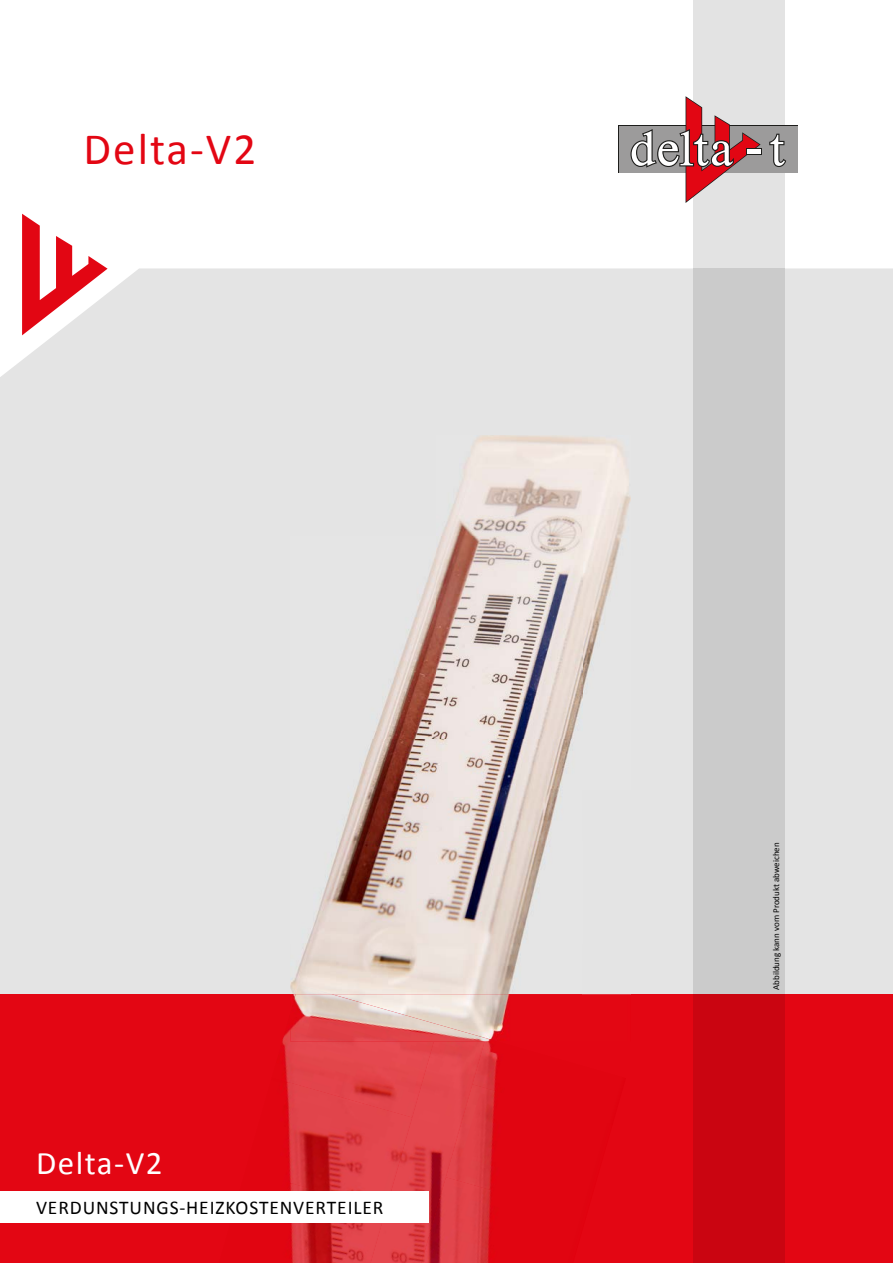
<style>
.page{position:relative;width:893px;height:1263px;background:#fff}
.page>*{position:absolute;margin:0;border:0;box-sizing:border-box;transform-origin:0 0}
.t1{font:45px "Calibri";letter-spacing:.045em;color:#e30613}
.t2{font:33px "Calibri";letter-spacing:.045em;color:#fff}
.t3{font:19.5px "Calibri";letter-spacing:.045em;color:#000}
.t4{font:9px "Calibri";color:#000}
</style>
<div class="page">
<div style="left:0;top:268px;width:893px;height:726px;background:#e4e4e4"></div>
<svg style="left:22px;top:214px;width:86px;height:121px"></svg>
<div style="left:0;top:994px;width:893px;height:269px;background:#e30613"></div>
<img style="left:290px;top:435px;width:341px;height:599px">
<img style="left:291px;top:1223px;width:79px;height:40px">
<img style="left:370px;top:1041px;width:102px;height:222px">
<img style="left:421px;top:1177px;width:69px;height:86px">
<img style="left:288px;top:1118px;width:124px;height:73px">
<img style="left:446px;top:1084px;width:48px;height:133px">
<img style="left:282px;top:1029px;width:152px;height:89px">
<img style="left:472px;top:1041px;width:27px;height:83px">
<img style="left:296px;top:985px;width:36px;height:9px">
<img style="left:290px;top:994px;width:207px;height:47px">
<div style="left:0;top:1191px;width:429px;height:32px;background:#fff"></div>
<div style="left:693px;top:0;width:91px;height:268px;background:#e3e3e3"></div>
<div style="left:693px;top:268px;width:91px;height:726px;background:#cbcbcb"></div>
<div style="left:693px;top:994px;width:91px;height:269px;background:#ca0511"></div>
<svg style="left:618px;top:125px;width:180px;height:48px"></svg>
<div style="left:619px;top:126px;width:178px;height:46px;background:#9c9b9b"></div>
<div style="left:746px;top:149px;width:16px;height:6px;background:#fff"></div>
<svg style="left:769px;top:134px;width:17px;height:33px"></svg>
<svg style="left:630px;top:96px;width:130px;height:107px"></svg>
<h1 class="t1" style="left:84px;top:121px;width:174px">Delta-V2</h1>
<h2 class="t2" style="left:36px;top:1142px;width:128px">Delta-V2</h2>
<p class="t3" style="left:36px;top:1195px;width:349px">VERDUNSTUNGS-HEIZKOSTENVERTEILER</p>
<p class="t4" style="left:770px;top:990px;width:149px;rotate:-90deg">Abbildung kann vom Produkt abweichen</p>
</div>
